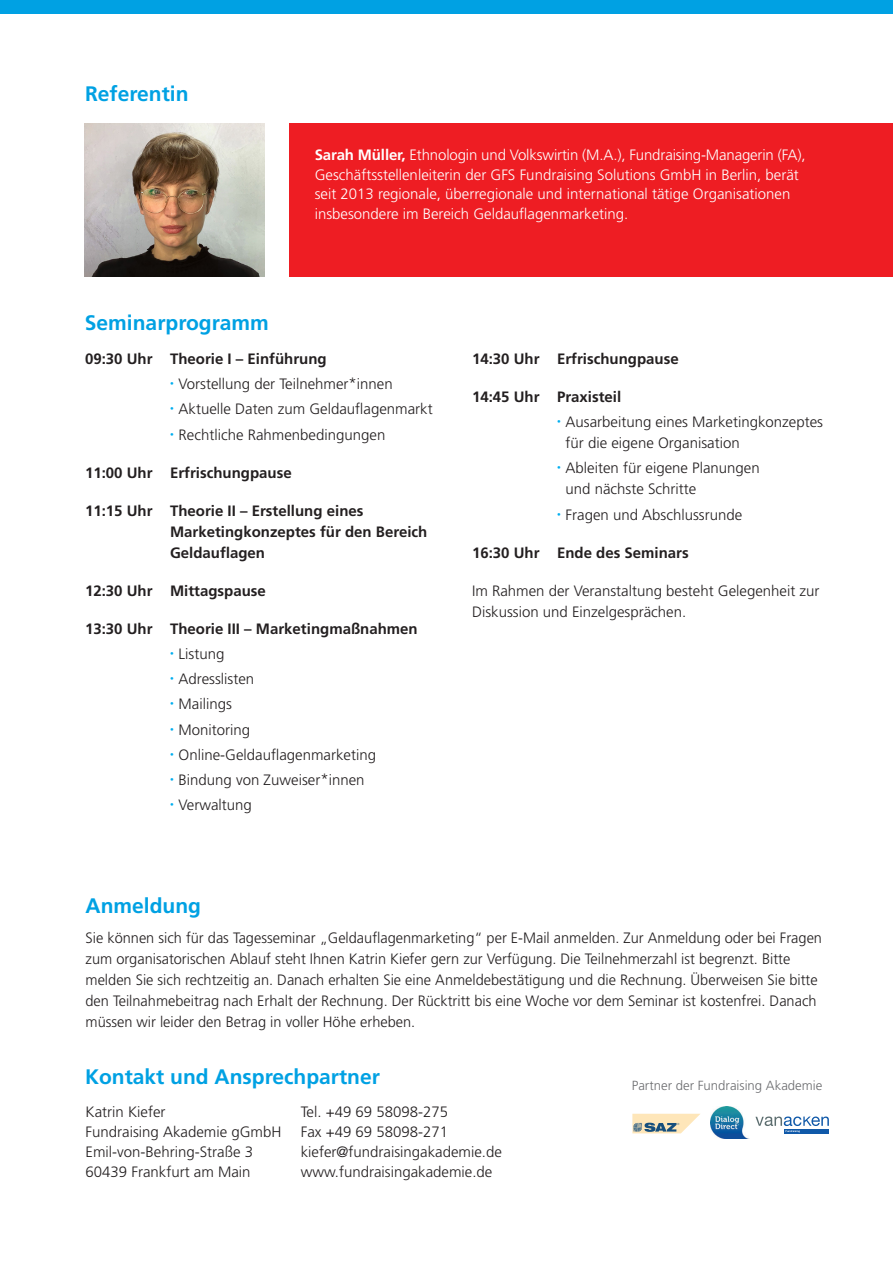
<style>
.page{position:relative;width:893px;height:1263px;background:#fff}
.page>*{position:absolute;margin:0;border:0;box-sizing:border-box;transform-origin:0 0}
.t1{font:700 21px "Frutiger LT";color:#00a1e3}
.t2{font:300 15px/21px "Frutiger LT";color:#231f20}
.t3{font:700 15px/21px "Frutiger LT";color:#231f20}
.t4{font:300 15px/19.5px "Frutiger LT";color:#fff}
.t5{font:300 13.2px "Frutiger LT";color:#6c6d70}
.s1{font-weight:700}
</style>
<div class="page">
<div style="left:0;top:0;width:893px;height:14px;background:#00a1e3"></div>
<div style="left:289px;top:124px;width:604px;height:153px;background:#ee1d23"></div>
<img style="left:85px;top:124px;width:180px;height:153px">
<img style="left:711px;top:1106px;width:38px;height:33px">
<svg style="left:632px;top:1114px;width:68px;height:19px"></svg>
<hr style="left:784px;top:1129px;width:45px;height:4px;background:#1059a9">
<svg style="left:755px;top:1116px;width:74px;height:16px"></svg>
<h1 class="t1" style="left:85px;top:81px;width:105px">Referentin</h1>
<h1 class="t1" style="left:85px;top:311px;width:186px">Seminarprogramm</h1>
<p class="t4" style="left:315px;top:146px;width:492px"><span class="s1">Sarah Müller,</span> Ethnologin und Volkswirtin (M.A.), Fundraising-Managerin (FA), Geschäftsstellenleiterin der GFS Fundraising Solutions GmbH in Berlin, berät seit 2013 regionale, überregionale und international tätige Organisationen insbesondere im Bereich Geldauflagenmarketing.</p>
<p class="t3" style="left:85px;top:348px;width:243px">09:30 Uhr Theorie I – Einführung</p>
<p class="t2" style="left:170px;top:374px;width:224px"><sup>•</sup> Vorstellung der Teilnehmer*innen</p>
<p class="t2" style="left:170px;top:399px;width:264px"><sup>•</sup> Aktuelle Daten zum Geldauflagenmarkt</p>
<p class="t2" style="left:170px;top:424px;width:217px"><sup>•</sup> Rechtliche Rahmenbedingungen</p>
<p class="t3" style="left:85px;top:462px;width:208px">11:00 Uhr Erfrischungpause</p>
<p class="t3" style="left:170px;top:500px;width:259px;text-indent:-85px">11:15 Uhr Theorie II – Erstellung eines<br>Marketingkonzeptes für den Bereich<br>Geldauflagen</p>
<p class="t3" style="left:85px;top:580px;width:182px">12:30 Uhr Mittagspause</p>
<p class="t3" style="left:85px;top:618px;width:334px">13:30 Uhr Theorie III – Marketingmaßnahmen</p>
<p class="t2" style="left:170px;top:643px;width:56px"><sup>•</sup> Listung</p>
<p class="t2" style="left:170px;top:669px;width:86px"><sup>•</sup> Adresslisten</p>
<p class="t2" style="left:170px;top:694px;width:63px"><sup>•</sup> Mailings</p>
<p class="t2" style="left:170px;top:719px;width:82px"><sup>•</sup> Monitoring</p>
<p class="t2" style="left:170px;top:744px;width:208px"><sup>•</sup> Online-Geldauflagenmarketing</p>
<p class="t2" style="left:170px;top:770px;width:196px"><sup>•</sup> Bindung von Zuweiser*innen</p>
<p class="t2" style="left:170px;top:795px;width:83px"><sup>•</sup> Verwaltung</p>
<p class="t3" style="left:472px;top:348px;width:208px">14:30 Uhr Erfrischungpause</p>
<p class="t3" style="left:472px;top:386px;width:151px">14:45 Uhr Praxisteil</p>
<p class="t2" style="left:566px;top:412px;width:259px;text-indent:-9px"><sup>•</sup> Ausarbeitung eines Marketingkonzeptes für die eigene Organisation</p>
<p class="t2" style="left:566px;top:458px;width:196px;text-indent:-9px"><sup>•</sup> Ableiten für eigene Planungen und nächste Schritte</p>
<p class="t2" style="left:557px;top:504px;width:187px"><sup>•</sup> Fragen und Abschlussrunde</p>
<p class="t3" style="left:472px;top:542px;width:218px">16:30 Uhr Ende des Seminars</p>
<p class="t2" style="left:472px;top:580px;width:349px">Im Rahmen der Veranstaltung besteht Gelegenheit zur<br>Diskussion und Einzelgesprächen.</p>
<h1 class="t1" style="left:86px;top:893px;width:117px">Anmeldung</h1>
<p class="t2" style="left:86px;top:927px;width:738px">Sie können sich für das Tagesseminar „Geldauflagenmarketing“ per E-Mail anmelden. Zur Anmeldung oder bei Fragen zum organisatorischen Ablauf steht Ihnen Katrin Kiefer gern zur Verfügung. Die Teilnehmerzahl ist begrenzt. Bitte melden Sie sich rechtzeitig an. Danach erhalten Sie eine Anmeldebestätigung und die Rechnung. Überweisen Sie bitte den Teilnahmebeitrag nach Erhalt der Rechnung. Der Rücktritt bis eine Woche vor dem Seminar ist kostenfrei. Danach müssen wir leider den Betrag in voller Höhe erheben.</p>
<h1 class="t1" style="left:85px;top:1064px;width:296px">Kontakt und Ansprechpartner</h1>
<p class="t2" style="left:86px;top:1102px;width:197px;line-height:20px">Katrin Kiefer<br>Fundraising Akademie gGmbH<br>Emil-von-Behring-Straße 3<br>60439 Frankfurt am Main</p>
<p class="t2" style="left:301px;top:1102px;width:203px;line-height:20px">Tel. +49 69 58098-275<br>Fax +49 69 58098-271 kiefer@fundraisingakademie.de www.fundraisingakademie.de</p>
<p class="t5" style="left:632px;top:1078px;width:192px">Partner der Fundraising Akademie</p>
</div>
